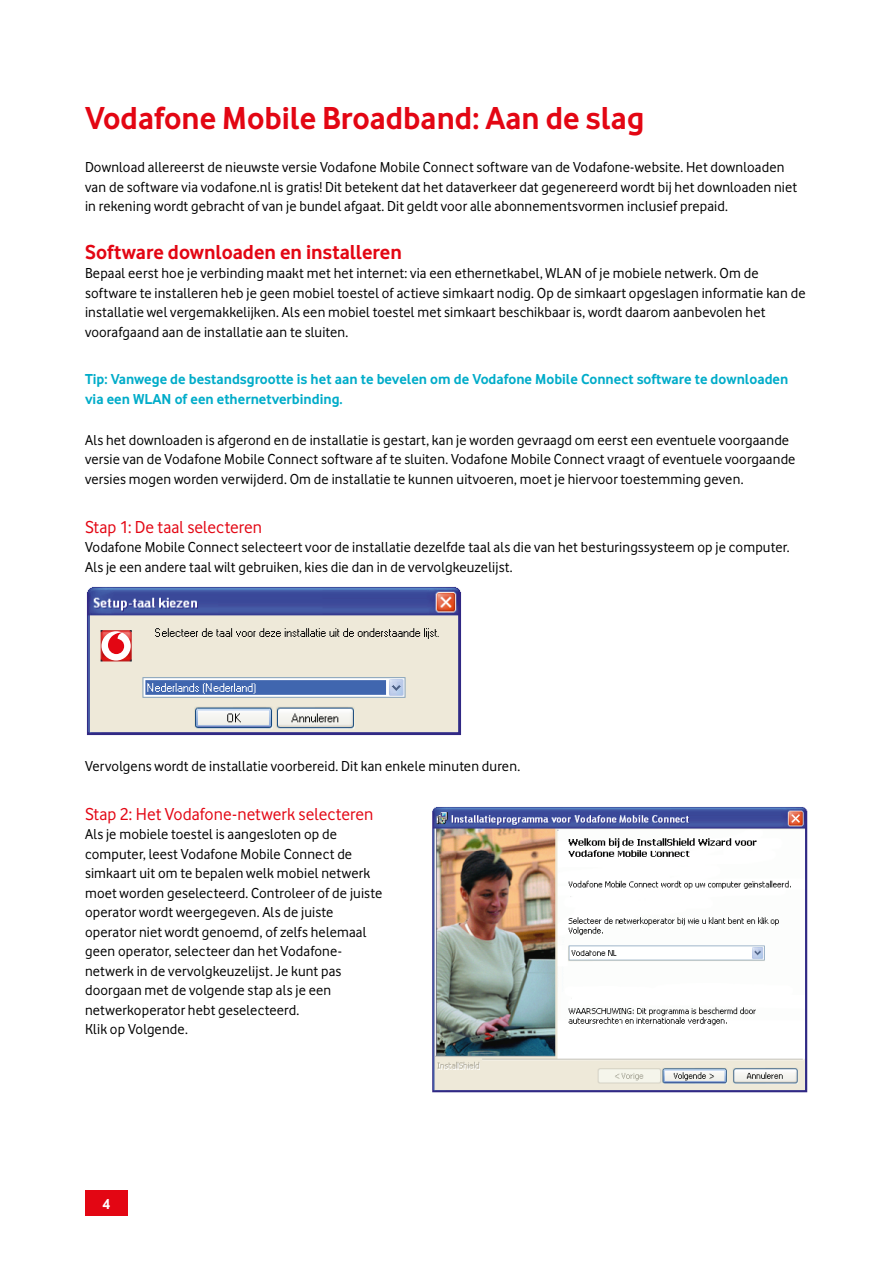
<style>
.page{position:relative;width:893px;height:1263px;background:#fff}
.page>*{position:absolute;margin:0;border:0;box-sizing:border-box;transform-origin:0 0}
.t1{font:500 33px "VF Bold";color:#e30613}
.t2{font:500 21px "VF Bold";letter-spacing:-.005em;color:#e30613}
.t3{font:18px "VF Regular";color:#e30613}
.t4{font:15px/19.5px "VF Regular";letter-spacing:.01em;color:#000}
.t5{font:500 15px/19.5px "VF Bold";color:#00acc9}
.t6{font:500 15px "VF Bold";color:#fff}
</style>
<div class="page">
<div style="left:85px;top:1191px;width:43px;height:25px;background:#e30613"></div>
<img style="left:86px;top:586px;width:376px;height:150px">
<img style="left:432px;top:807px;width:375px;height:286px">
<div style="left:101px;top:631px;width:30px;height:29px;background:#fff;border-radius:50%"></div>
<svg style="left:108px;top:632px;width:16px;height:22px"></svg>
<h1 class="t1" style="left:85px;top:99px;width:561px">Vodafone Mobile Broadband: Aan de slag</h1>
<p class="t4" style="left:85px;top:157px;width:714px">Download allereerst de nieuwste versie Vodafone Mobile Connect software van de Vodafone-website. Het downloaden van de software via vodafone.nl is gratis! Dit betekent dat het dataverkeer dat gegenereerd wordt bij het downloaden niet in rekening wordt gebracht of van je bundel afgaat. Dit geldt voor alle abonnementsvormen inclusief prepaid.</p>
<h2 class="t2" style="left:85px;top:239px;width:318px">Software downloaden en installeren</h2>
<p class="t4" style="left:85px;top:263px;width:722px">Bepaal eerst hoe je verbinding maakt met het internet: via een ethernetkabel, WLAN of je mobiele netwerk. Om de software te installeren heb je geen mobiel toestel of actieve simkaart nodig. Op de simkaart opgeslagen informatie kan de installatie wel vergemakkelijken. Als een mobiel toestel met simkaart beschikbaar is, wordt daarom aanbevolen het voorafgaand aan de installatie aan te sluiten.</p>
<p class="t5" style="left:85px;top:369px;width:705px">Tip: Vanwege de bestandsgrootte is het aan te bevelen om de Vodafone Mobile Connect software te downloaden via een WLAN of een ethernetverbinding.</p>
<p class="t4" style="left:85px;top:430px;width:712px">Als het downloaden is afgerond en de installatie is gestart, kan je worden gevraagd om eerst een eventuele voorgaande versie van de Vodafone Mobile Connect software af te sluiten. Vodafone Mobile Connect vraagt of eventuele voorgaande versies mogen worden verwijderd. Om de installatie te kunnen uitvoeren, moet je hiervoor toestemming geven.</p>
<p class="t3" style="left:85px;top:516px;width:179px">Stap 1: De taal selecteren</p>
<p class="t4" style="left:85px;top:537px;width:706px">Vodafone Mobile Connect selecteert voor de installatie dezelfde taal als die van het besturingssysteem op je computer.<br>Als je een andere taal wilt gebruiken, kies die dan in de vervolgkeuzelijst.</p>
<p class="t4" style="left:85px;top:756px;width:437px">Vervolgens wordt de installatie voorbereid. Dit kan enkele minuten duren.</p>
<p class="t3" style="left:85px;top:804px;width:290px">Stap 2: Het Vodafone-netwerk selecteren</p>
<p class="t4" style="left:85px;top:825px;width:299px">Als je mobiele toestel is aangesloten op de computer, leest Vodafone Mobile Connect de simkaart uit om te bepalen welk mobiel netwerk moet worden geselecteerd. Controleer of de juiste operator wordt weergegeven. Als de juiste operator niet wordt genoemd, of zelfs helemaal geen operator, selecteer dan het Vodafone&shy;netwerk in de vervolgkeuzelijst. Je kunt pas doorgaan met de volgende stap als je een netwerkoperator hebt geselecteerd.<br>Klik op Volgende.</p>
<p class="t6" style="left:102px;top:1195px;width:9px">4</p>
</div>
